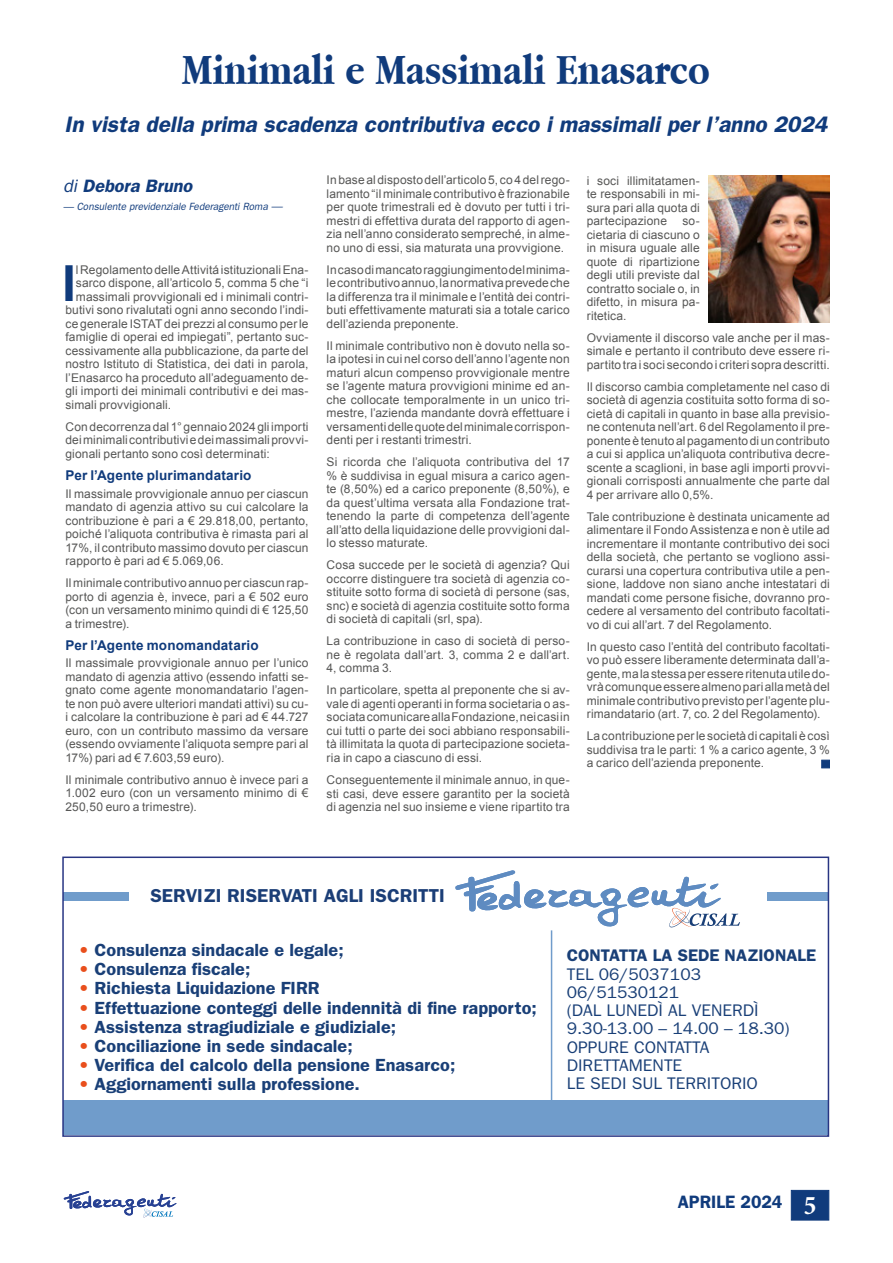
<style>
.page{position:relative;width:893px;height:1263px;background:#fff}
.page>*{position:absolute;margin:0;border:0;box-sizing:border-box;transform-origin:0 0}
.t1{font:700 49.65px "Arial";color:#103b7c}
.t2{font:700 45px "Apple Garamond";color:#103b7c}
.t3{font:italic 600 22.5px "Franklin Gothic";color:#103b7c}
.t4{font:600 18.75px "Franklin Gothic";color:#1b3e77}
.t5{font:italic 600 18px "Franklin Gothic";color:#103b7c}
.t6{font:600 18px "Franklin Gothic";color:#103b7c}
.t7{font:600 17.7px "Franklin Gothic";color:#193f77}
.t8{font:16.8px/18.3px "ITC Franklin Gothic Std";color:#193f77}
.t9{font:600 16.8px "ITC Franklin Gothic Std";color:#193f77}
.t10{font:700 13.5px "Arial";letter-spacing:.015em;color:#103b7c}
.t11{font:12px/13.5px "Arial";letter-spacing:.01em;color:#575756;text-align:justify}
.t12{font:italic 10.5px "Franklin Gothic";color:#103b7c}
.s1{font-weight:400}
.s2{font-size:11.25px}
.s3{color:#e94f1c}
.s4{font-family:"Minion Pro";font-weight:700;font-stretch:condensed;font-size:27px;color:#fff}
</style>
<div class="page">
<div style="left:791px;top:1190px;width:38px;height:30px;background:#103b7c;border:1px solid #103b7c"></div>
<svg style="left:64px;top:1191px;width:113px;height:27px"></svg>
<hr style="left:0;top:718px;width:1px;height:462px;background:#d0d0d0">
<hr style="left:0;top:1180px;width:1px;height:83px;background:#b3b2b2">
<div style="left:821px;top:760px;width:9px;height:8px;background:#103b7c;border:1px solid #103b7c"></div>
<img style="left:708px;top:176px;width:122px;height:146px">
<svg style="left:455px;top:870px;width:285px;height:58px"></svg>
<div style="left:63px;top:1100px;width:765px;height:35px;background:#709ccb"></div>
<hr style="left:551px;top:930px;width:1px;height:178px;background:#709ccb">
<div style="left:63px;top:892px;width:65px;height:9px;background:#709ccb"></div>
<div style="left:767px;top:892px;width:61px;height:9px;background:#709ccb"></div>
<div style="left:62px;top:856px;width:767px;height:281px;border:2px solid #283583"></div>
<h2 class="t2" style="left:182px;top:44px;width:529px">Minimali e Massimali Enasarco</h2>
<h3 class="t3" style="left:65px;top:111px;width:764px">In vista della prima scadenza contributiva ecco i massimali per l’anno 2024</h3>
<h3 class="t5" style="left:63px;top:176px;width:131px"><span class="s1">di</span> Debora Bruno</h3>
<p class="t12" style="left:63px;top:201px;width:221px">— Consulente previdenziale Federagenti Roma <span class="s2">—</span></p>
<h1 class="t1" style="left:62px;top:250px;width:15px">I</h1>
<p class="t11" style="left:76px;top:263px;width:234px">l Regolamento delle Attivitá istituzionali Ena-</p>
<p class="t11" style="left:76px;top:276px;width:234px">sarco dispone, all’articolo 5, comma 5 che “i</p>
<p class="t11" style="left:76px;top:290px;width:234px">massimali provvigionali ed i minimali contri-</p>
<p class="t11" style="left:65px;top:303px;width:245px">butivi sono rivalutati ogni anno secondo l’indi-</p>
<p class="t11" style="left:65px;top:317px;width:245px">ce generale ISTAT dei prezzi al consumo per le</p>
<p class="t11" style="left:65px;top:330px;width:245px">famiglie di operai ed impiegati”, pertanto suc-</p>
<p class="t11" style="left:65px;top:344px;width:245px">cessivamente alla pubblicazione, da parte del</p>
<p class="t11" style="left:65px;top:357px;width:245px">nostro Istituto di Statistica, dei dati in parola,</p>
<p class="t11" style="left:65px;top:371px;width:245px">l’Enasarco ha proceduto all’adeguamento de-</p>
<p class="t11" style="left:65px;top:384px;width:245px">gli importi dei minimali contributivi e dei mas-</p>
<p class="t11" style="left:65px;top:398px;width:107px">simali provvigionali.</p>
<p class="t11" style="left:65px;top:420px;width:245px">Con decorrenza dal 1° gennaio 2024 gli importi dei minimali contributivi e dei massimali provvi&shy;gionali pertanto sono così determinati:</p>
<p class="t10" style="left:65px;top:466px;width:188px">Per l’Agente plurimandatario</p>
<p class="t11" style="left:65px;top:487px;width:245px">Il massimale provvigionale annuo per ciascun mandato di agenzia attivo su cui calcolare la contribuzione è pari a € 29.818,00, pertanto, poiché l’aliquota contributiva è rimasta pari al 17%, il contributo massimo dovuto per ciascun rapporto è pari ad € 5.069,06.</p>
<p class="t11" style="left:65px;top:576px;width:245px">Il minimale contributivo annuo per ciascun rap&shy;porto di agenzia è, invece, pari a € 502 euro (con un versamento minimo quindi di € 125,50 a trimestre).</p>
<p class="t10" style="left:65px;top:636px;width:195px">Per l’Agente monomandatario</p>
<p class="t11" style="left:65px;top:656px;width:245px">Il massimale provvigionale annuo per l’unico mandato di agenzia attivo (essendo infatti se&shy;gnato come agente monomandatario l’agen&shy;te non può avere ulteriori mandati attivi) su cu&shy;i calcolare la contribuzione è pari ad € 44.727 euro, con un contributo massimo da versare (essendo ovviamente l’aliquota sempre pari al 17%) pari ad € 7.603,59 euro).</p>
<p class="t11" style="left:65px;top:773px;width:245px">Il minimale contributivo annuo è invece pari a 1.002 euro (con un versamento minimo di € 250,50 euro a trimestre).</p>
<p class="t11" style="left:327px;top:174px;width:245px">In base al disposto dell’articolo 5, co 4 del rego&shy;lamento “il minimale contributivo è frazionabile per quote trimestrali ed è dovuto per tutti i tri&shy;mestri di effettiva durata del rapporto di agen&shy;zia nell’anno considerato sempreché, in alme&shy;no uno di essi, sia maturata una provvigione.</p>
<p class="t11" style="left:327px;top:263px;width:245px">In caso di mancato raggiungimento del minima&shy;le contributivo annuo, la normativa prevede che la differenza tra il minimale e l’entità dei contri&shy;buti effettivamente maturati sia a totale carico dell’azienda preponente.</p>
<p class="t11" style="left:327px;top:339px;width:245px">Il minimale contributivo non è dovuto nella so&shy;la ipotesi in cui nel corso dell’anno l’agente non maturi alcun compenso provvigionale mentre se l’agente matura provvigioni minime ed an&shy;che collocate temporalmente in un unico tri&shy;mestre, l’azienda mandante dovrà effettuare i versamenti delle quote del minimale corrispon&shy;denti per i restanti trimestri.</p>
<p class="t11" style="left:327px;top:456px;width:245px">Si ricorda che l’aliquota contributiva del 17 % è suddivisa in egual misura a carico agen&shy;te (8,50%) ed a carico preponente (8,50%), e da quest’ultima versata alla Fondazione trat&shy;tenendo la parte di competenza dell’agente all’atto della liquidazione delle provvigioni dal&shy;lo stesso maturate.</p>
<p class="t11" style="left:327px;top:559px;width:245px">Cosa succede per le società di agenzia? Qui occorre distinguere tra società di agenzia co&shy;stituite sotto forma di società di persone (sas, snc) e società di agenzia costituite sotto forma di società di capitali (srl, spa).</p>
<p class="t11" style="left:327px;top:635px;width:245px">La contribuzione in caso di società di perso&shy;ne è regolata dall’art. 3, comma 2 e dall’art.<br>4, comma 3.</p>
<p class="t11" style="left:327px;top:684px;width:245px">In particolare, spetta al preponente che si av&shy;vale di agenti operanti in forma societaria o as&shy;sociata comunicare alla Fondazione, nei casi in cui tutti o parte dei soci abbiano responsabili&shy;tà illimitata la quota di partecipazione societa&shy;ria in capo a ciascuno di essi.</p>
<p class="t11" style="left:327px;top:773px;width:245px">Conseguentemente il minimale annuo, in que&shy;sti casi, deve essere garantito per la società di agenzia nel suo insieme e viene ripartito tra</p>
<p class="t11" style="left:587px;top:174px;width:115px">i soci illimitatamen&shy;te responsabili in mi&shy;sura pari alla quota di partecipazione</p>
<p class="t11" style="left:587px;top:214px;width:115px;text-indent:96px">so&shy;cietaria di ciascuno o in misura uguale alle quote di ripartizione degli utili previste dal contratto sociale o, in difetto, in misura pa&shy;ritetica.</p>
<p class="t11" style="left:587px;top:331px;width:245px">Ovviamente il discorso vale anche per il mas&shy;simale e pertanto il contributo deve essere ri&shy;partito tra i soci secondo i criteri sopra descritti.</p>
<p class="t11" style="left:587px;top:380px;width:245px">Il discorso cambia completamente nel caso di società di agenzia costituita sotto forma di so&shy;cietà di capitali in quanto in base alla previsio&shy;ne contenuta nell’art. 6 del Regolamento il pre&shy;ponente è tenuto al pagamento di un contributo a cui si applica un’aliquota contributiva decre&shy;scente a scaglioni, in base agli importi provvi&shy;gionali corrisposti annualmente che parte dal 4 per arrivare allo 0,5%.</p>
<p class="t11" style="left:587px;top:510px;width:245px">Tale contribuzione è destinata unicamente ad alimentare il Fondo Assistenza e non è utile ad incrementare il montante contributivo dei soci della società, che pertanto se vogliono assi&shy;curarsi una copertura contributiva utile a pen&shy;sione, laddove non siano anche intestatari di mandati come persone fisiche, dovranno pro&shy;cedere al versamento del contributo facoltati&shy;vo di cui all’art. 7 del Regolamento.</p>
<p class="t11" style="left:587px;top:640px;width:245px">In questo caso l’entità del contributo facoltati&shy;vo può essere liberamente determinata dall’a&shy;gente, ma la stessa per essere ritenuta utile do&shy;vrà comunque essere almeno pari alla metà del minimale contributivo previsto per l’agente plu&shy;rimandatario (art. 7, co. 2 del Regolamento).</p>
<p class="t11" style="left:587px;top:729px;width:245px">La contribuzione per le società di capitali è così suddivisa tra le parti: 1 % a carico agente, 3 % a carico dell’azienda preponente.</p>
<h3 class="t4" style="left:150px;top:884px;width:296px">SERVIZI RISERVATI AGLI ISCRITTI</h3>
<h3 class="t7" style="left:78px;top:940px;width:267px"><span class="s3">•</span> Consulenza sindacale e legale;</h3>
<h3 class="t7" style="left:78px;top:959px;width:174px"><span class="s3">•</span> Consulenza fiscale;</h3>
<h3 class="t7" style="left:78px;top:978px;width:243px"><span class="s3">•</span> Richiesta Liquidazione FIRR</h3>
<h3 class="t7" style="left:78px;top:997px;width:460px"><span class="s3">•</span> Effettuazione conteggi delle indennità di fine rapporto;</h3>
<h3 class="t7" style="left:78px;top:1016px;width:319px"><span class="s3">•</span> Assistenza stragiudiziale e giudiziale;</h3>
<h3 class="t7" style="left:78px;top:1035px;width:276px"><span class="s3">•</span> Conciliazione in sede sindacale;</h3>
<h3 class="t7" style="left:78px;top:1054px;width:379px"><span class="s3">•</span> Verifica del calcolo della pensione Enasarco;</h3>
<h3 class="t7" style="left:78px;top:1073px;width:283px"><span class="s3">•</span> Aggiornamenti sulla professione.</h3>
<h3 class="t9" style="left:567px;top:946px;width:251px">CONTATTA LA SEDE NAZIONALE</h3>
<h3 class="t8" style="left:567px;top:965px;width:224px">TEL 06/5037103<br>06/51530121<br>(DAL LUNEDÌ AL VENERDÌ<br>9.30-13.00 – 14.00 – 18.30)<br>OPPURE CONTATTA<br>DIRETTAMENTE<br>LE SEDI SUL TERRITORIO</h3>
<h3 class="t6" style="left:678px;top:1191px;width:140px">APRILE 2024 <span class="s4">5</span></h3>
</div>
